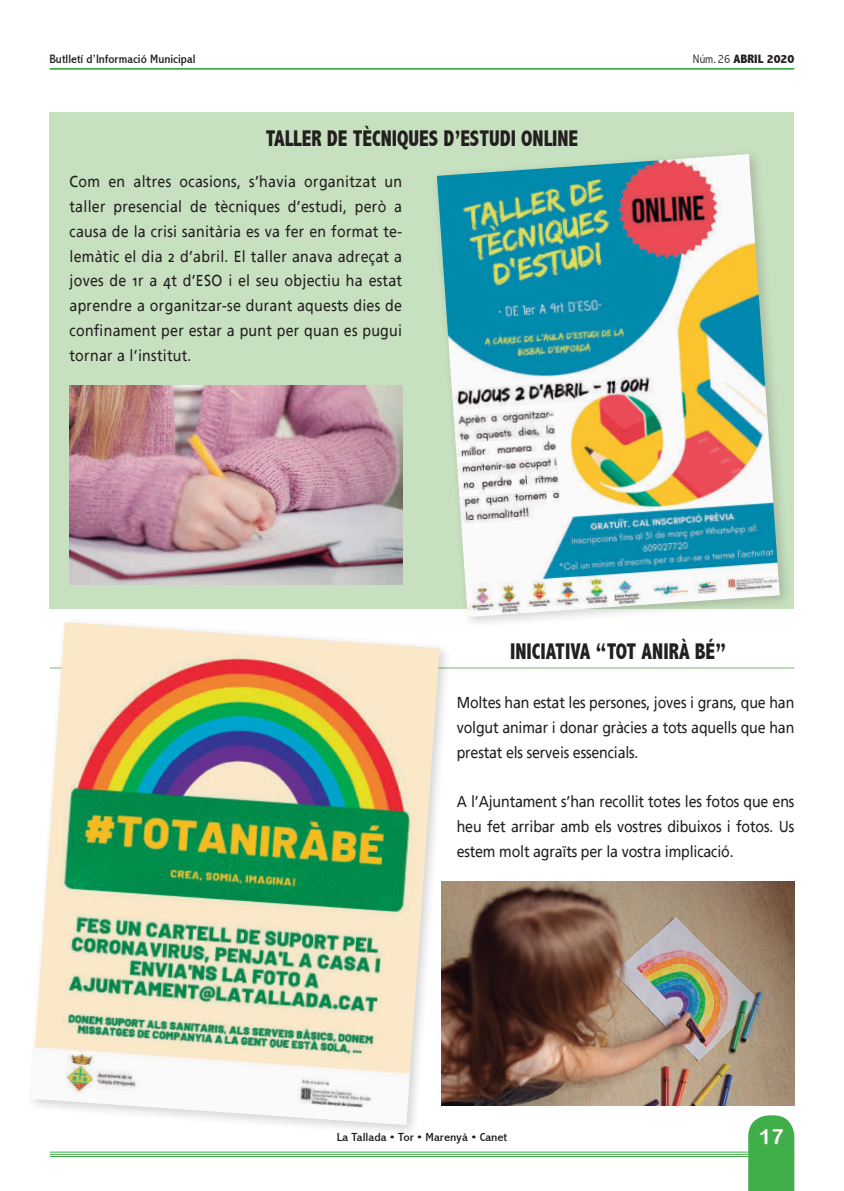
<style>
.page{position:relative;width:844px;height:1191px;background:#fff}
.page>*{position:absolute;margin:0;border:0;box-sizing:border-box;transform-origin:0 0}
.t1{font:800 condensed 22.75px "Abadi";color:#231f20;scale:.9 1}
.t2{font:21px "Arial Rounded MT Bold";color:#fff}
.t3{font:15.75px/24.8px "Frutiger Linotype";letter-spacing:-.01em;color:#231f20;text-align:justify;scale:.9 1}
.t4{font:condensed 12.25px "Abadi";color:#231f20;scale:1.1 1}
.t5{font:800 condensed 12.25px "Abadi";color:#231f20;scale:1.1 1}
.t6{font:condensed 11.72px "Abadi";color:#231f20;scale:1.19 1}
.s1{font-weight:300}
</style>
<div class="page">
<hr style="left:50px;top:1151px;width:744px;height:1px;background:#40ae49">
<hr style="left:50px;top:1153px;width:744px;height:1px;background:#40ae49">
<hr style="left:50px;top:1156px;width:744px;height:1px;background:#40ae49">
<svg style="left:748px;top:1115px;width:46px;height:76px;background:#4bb253"></svg>
<hr style="left:50px;top:68px;width:744px;height:2px;background:#40ae49">
<div style="left:50px;top:113px;width:744px;height:496px;background:#c7e0bf"></div>
<hr style="left:50px;top:667px;width:744px;height:2px;background:#b5d7ac">
<div style="left:431px;top:149px;width:360px;height:480px;background:#231f20;opacity:.2"></div>
<img style="left:437px;top:154px;width:342px;height:463px">
<div style="left:26px;top:616px;width:426px;height:521px;background:#fff"></div>
<img style="left:33px;top:622px;width:406px;height:503px">
<img style="left:441px;top:882px;width:353px;height:223px">
<img style="left:69px;top:385px;width:333px;height:199px">
<p class="t4" style="left:50px;top:52px;width:134px">Butlletí d’Informació Municipal</p>
<p class="t5" style="left:692px;top:52px;width:94px"><span class="s1">Núm. 26</span> ABRIL 2020</p>
<h1 class="t1" style="left:265px;top:125px;width:348px">TALLER DE TÈCNIQUES D’ESTUDI ONLINE</h1>
<p class="t3" style="left:69px;top:169px;width:371px">Com en altres ocasions, s’havia organitzat un taller presencial de tècniques d’estudi, però a causa de la crisi sanitària es va fer en format te&shy;lemàtic el dia 2 d’abril. El taller anava adreçat a joves de 1r a 4t d’ESO i el seu objectiu ha estat aprendre a organitzar-se durant aquests dies de confinament per estar a punt per quan es pugui tornar a l’institut.</p>
<h1 class="t1" style="left:510px;top:638px;width:241px">INICIATIVA “TOT ANIRÀ BÉ”</h1>
<p class="t3" style="left:456px;top:690px;width:376px">Moltes han estat les persones, joves i grans, que han volgut animar i donar gràcies a tots aquells que han prestat els serveis essencials.</p>
<p class="t3" style="left:456px;top:789px;width:376px">A l’Ajuntament s’han recollit totes les fotos que ens heu fet arribar amb els vostres dibuixos i fotos. Us estem molt agraïts per la vostra implicació.</p>
<p class="t6" style="left:336px;top:1130px;width:145px">La Tallada • Tor • Marenyà • Canet</p>
<h2 class="t2" style="left:758px;top:1123px;width:26px">17</h2>
</div>
